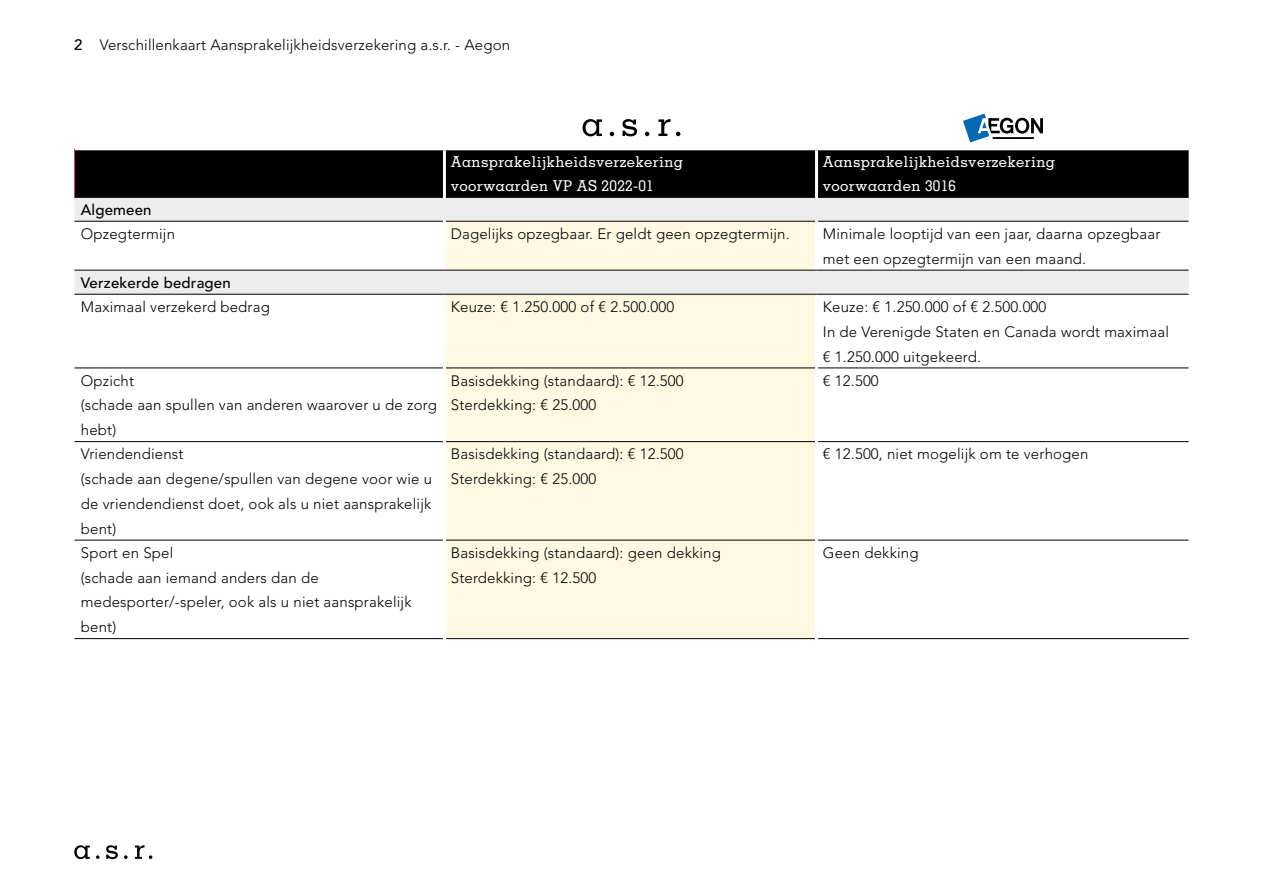
<style>
.page{position:relative;width:1263px;height:893px;background:#fff}
.page>*{position:absolute;margin:0;border:0;box-sizing:border-box;transform-origin:0 0}
.Platte_tekst_tabel_10_3_Avenir_light__VK{font:300 15px/24.8px "Avenir LT Std";letter-spacing:.01em;color:#000}
.Kopje_tabel_10_3_Memphis_medium__VK{font:500 15px/24px "Memphis LT Std";letter-spacing:.025em;color:#fff}
.Platte_tekst_tabel_10_3_Avenir_light__VK-2{font:500 15px "Avenir LT Std";letter-spacing:.01em;color:#000}
.s1{font-weight:500}
</style>
<div class="page">
<svg style="left:645px;top:132px;width:4px;height:4px"></svg>
<svg style="left:658px;top:119px;width:22px;height:17px"></svg>
<svg style="left:610px;top:132px;width:4px;height:4px"></svg>
<svg style="left:582px;top:119px;width:20px;height:17px"></svg>
<svg style="left:622px;top:119px;width:15px;height:17px"></svg>
<svg style="left:963px;top:114px;width:80px;height:28px"></svg>
<div style="left:75px;top:150px;width:1113px;height:46px;background:#000"></div>
<svg style="left:74px;top:198px;width:1114px;height:96px;fill:#ededed"></svg>
<div style="left:444px;top:222px;width:372px;height:416px;background:#fff8e3"></div>
<svg style="left:816px;top:222px;width:372px;height:318px"></svg>
<hr style="left:443px;top:150px;width:3px;height:48px;background:#fff">
<hr style="left:815px;top:150px;width:3px;height:48px;background:#fff">
<hr style="left:75px;top:196px;width:368px;height:2px;background:#000">
<hr style="left:446px;top:196px;width:369px;height:2px;background:#000">
<hr style="left:818px;top:196px;width:370px;height:2px;background:#000">
<hr style="left:74px;top:368px;width:369px;height:1px;background:#000">
<hr style="left:446px;top:368px;width:369px;height:1px;background:#000">
<hr style="left:818px;top:368px;width:370px;height:1px;background:#000">
<hr style="left:74px;top:441px;width:369px;height:1px;background:#000">
<hr style="left:446px;top:441px;width:369px;height:1px;background:#000">
<hr style="left:818px;top:441px;width:370px;height:1px;background:#000">
<hr style="left:74px;top:540px;width:369px;height:1px;background:#000">
<hr style="left:446px;top:540px;width:369px;height:1px;background:#000">
<hr style="left:818px;top:540px;width:370px;height:1px;background:#000">
<hr style="left:74px;top:638px;width:369px;height:1px;background:#000">
<hr style="left:446px;top:638px;width:369px;height:1px;background:#000">
<hr style="left:818px;top:638px;width:370px;height:1px;background:#000">
<hr style="left:74px;top:221px;width:369px;height:1px;background:#000">
<hr style="left:446px;top:221px;width:369px;height:1px;background:#000">
<hr style="left:818px;top:221px;width:370px;height:1px;background:#000">
<hr style="left:74px;top:149px;width:1px;height:49px;background:#c73584">
<hr style="left:443px;top:221px;width:3px;height:49px;background:#fff">
<hr style="left:815px;top:221px;width:3px;height:49px;background:#fff">
<hr style="left:443px;top:294px;width:3px;height:74px;background:#fff">
<hr style="left:815px;top:294px;width:3px;height:74px;background:#fff">
<hr style="left:443px;top:368px;width:3px;height:74px;background:#fff">
<hr style="left:815px;top:368px;width:3px;height:74px;background:#fff">
<hr style="left:443px;top:442px;width:3px;height:98px;background:#fff">
<hr style="left:815px;top:442px;width:3px;height:98px;background:#fff">
<hr style="left:443px;top:540px;width:3px;height:99px;background:#fff">
<hr style="left:815px;top:540px;width:3px;height:99px;background:#fff">
<hr style="left:74px;top:270px;width:370px;height:1px;background:#000">
<hr style="left:444px;top:270px;width:372px;height:1px;background:#000">
<hr style="left:816px;top:270px;width:372px;height:1px;background:#000">
<hr style="left:74px;top:294px;width:370px;height:1px;background:#000">
<hr style="left:444px;top:294px;width:372px;height:1px;background:#000">
<hr style="left:816px;top:294px;width:372px;height:1px;background:#000">
<svg style="left:124px;top:855px;width:4px;height:4px"></svg>
<svg style="left:135px;top:845px;width:17px;height:14px"></svg>
<svg style="left:96px;top:855px;width:4px;height:4px"></svg>
<svg style="left:74px;top:845px;width:16px;height:14px"></svg>
<svg style="left:106px;top:845px;width:12px;height:14px"></svg>
<p class="Platte_tekst_tabel_10_3_Avenir_light__VK" style="left:74px;top:32px;width:437px"><span class="s1">2</span> Verschillenkaart Aansprakelijkheidsverzekering a.s.r. - Aegon</p>
<p class="Kopje_tabel_10_3_Memphis_medium__VK" style="left:451px;top:149px;width:234px">Aansprakelijkheidsverzekering voorwaarden VP AS 2022-01</p>
<p class="Kopje_tabel_10_3_Memphis_medium__VK" style="left:823px;top:149px;width:234px">Aansprakelijkheidsverzekering</p>
<p class="Kopje_tabel_10_3_Memphis_medium__VK" style="left:823px;top:173px;width:135px">voorwaarden 3016</p>
<p class="Platte_tekst_tabel_10_3_Avenir_light__VK-2" style="left:81px;top:201px;width:72px">Algemeen</p>
<p class="Platte_tekst_tabel_10_3_Avenir_light__VK" style="left:81px;top:221px;width:96px">Opzegtermijn</p>
<p class="Platte_tekst_tabel_10_3_Avenir_light__VK" style="left:451px;top:221px;width:340px">Dagelijks opzegbaar. Er geldt geen opzegtermijn.</p>
<p class="Platte_tekst_tabel_10_3_Avenir_light__VK" style="left:823px;top:221px;width:339px">Minimale looptijd van een jaar, daarna opzegbaar met een opzegtermijn van een maand.</p>
<p class="Platte_tekst_tabel_10_3_Avenir_light__VK-2" style="left:81px;top:274px;width:151px">Verzekerde bedragen</p>
<p class="Platte_tekst_tabel_10_3_Avenir_light__VK" style="left:81px;top:294px;width:191px">Maximaal verzekerd bedrag</p>
<p class="Platte_tekst_tabel_10_3_Avenir_light__VK" style="left:451px;top:294px;width:225px">Keuze: € 1.250.000 of € 2.500.000</p>
<p class="Platte_tekst_tabel_10_3_Avenir_light__VK" style="left:823px;top:294px;width:347px">Keuze: € 1.250.000 of € 2.500.000<br>In de Verenigde Staten en Canada wordt maximaal € 1.250.000 uitgekeerd.</p>
<p class="Platte_tekst_tabel_10_3_Avenir_light__VK" style="left:81px;top:368px;width:55px">Opzicht</p>
<p class="Platte_tekst_tabel_10_3_Avenir_light__VK" style="left:81px;top:393px;width:358px">(schade aan spullen van anderen waarover u de zorg hebt)</p>
<p class="Platte_tekst_tabel_10_3_Avenir_light__VK" style="left:451px;top:368px;width:234px">Basisdekking (standaard): € 12.500</p>
<p class="Platte_tekst_tabel_10_3_Avenir_light__VK" style="left:451px;top:393px;width:147px">Sterdekking: € 25.000</p>
<p class="Platte_tekst_tabel_10_3_Avenir_light__VK" style="left:823px;top:368px;width:57px">€ 12.500</p>
<p class="Platte_tekst_tabel_10_3_Avenir_light__VK" style="left:81px;top:442px;width:104px">Vriendendienst</p>
<p class="Platte_tekst_tabel_10_3_Avenir_light__VK" style="left:81px;top:467px;width:353px;text-align:justify">(schade aan degene/spullen van degene voor wie u de vriendendienst doet, ook als u niet aansprakelijk bent)</p>
<p class="Platte_tekst_tabel_10_3_Avenir_light__VK" style="left:81px;top:540px;width:94px">Sport en Spel</p>
<p class="Platte_tekst_tabel_10_3_Avenir_light__VK" style="left:81px;top:565px;width:332px">(schade aan iemand anders dan de medesporter/-speler, ook als u niet aansprakelijk bent)</p>
<p class="Platte_tekst_tabel_10_3_Avenir_light__VK" style="left:451px;top:442px;width:234px">Basisdekking (standaard): € 12.500</p>
<p class="Platte_tekst_tabel_10_3_Avenir_light__VK" style="left:451px;top:467px;width:147px">Sterdekking: € 25.000</p>
<p class="Platte_tekst_tabel_10_3_Avenir_light__VK" style="left:451px;top:540px;width:272px">Basisdekking (standaard): geen dekking</p>
<p class="Platte_tekst_tabel_10_3_Avenir_light__VK" style="left:451px;top:565px;width:147px">Sterdekking: € 12.500</p>
<p class="Platte_tekst_tabel_10_3_Avenir_light__VK" style="left:823px;top:442px;width:267px">€ 12.500, niet mogelijk om te verhogen</p>
<p class="Platte_tekst_tabel_10_3_Avenir_light__VK" style="left:823px;top:540px;width:97px">Geen dekking</p>
</div>
